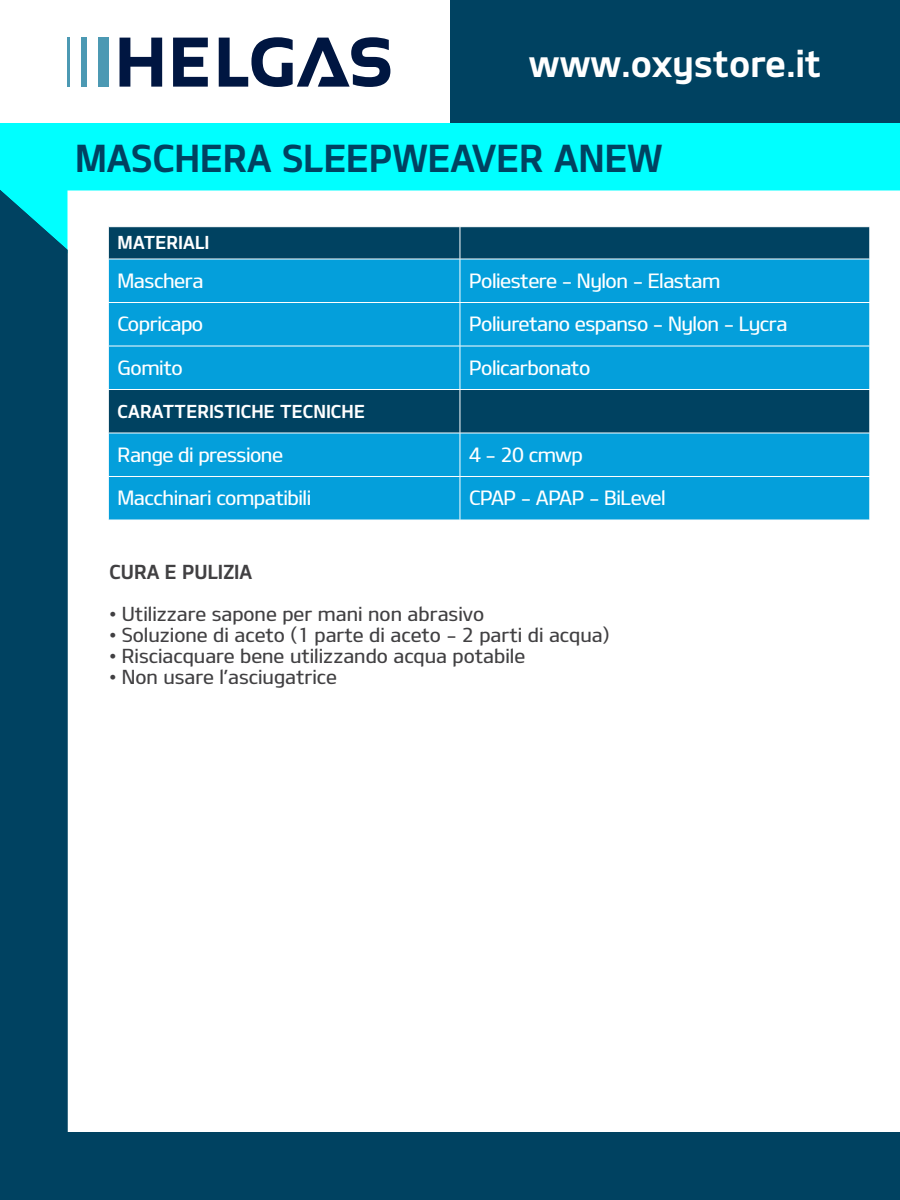
<style>
.page{position:relative;width:900px;height:1200px;background:#fff}
.page>*{position:absolute;margin:0;border:0;box-sizing:border-box;transform-origin:0 0}
.t1{font:37.5px "Design KOTFB";color:#004261}
.t2{font:37.5px "Design KOTFB";color:#fff}
.t3{font:19.95px "Design KOTFM";letter-spacing:-.025em;color:#fff}
.t4{font:19.5px "Design KOTFM";color:#414042}
.t5{font:19.5px "Design KOTFB";color:#414042}
.t6{font:18px "Design KOTFB";letter-spacing:.01em;color:#fff}
</style>
<div class="page">
<div style="left:0;top:123px;width:900px;height:68px;background:#0ff"></div>
<div style="left:0;top:190px;width:68px;height:1010px;background:#004261"></div>
<div style="left:450px;top:0;width:450px;height:123px;background:#004261"></div>
<div style="left:60px;top:1132px;width:840px;height:68px;background:#004261"></div>
<svg style="left:120px;top:38px;width:42px;height:49px"></svg>
<svg style="left:173px;top:38px;width:35px;height:49px"></svg>
<svg style="left:219px;top:37px;width:171px;height:50px"></svg>
<div style="left:98px;top:38px;width:11px;height:49px;background:#4c99b3"></div>
<div style="left:81px;top:38px;width:6px;height:49px;background:#4c99b3"></div>
<hr style="left:68px;top:38px;width:2px;height:49px;background:#4c99b3">
<div style="left:109px;top:227px;width:761px;height:206px;background:#004261"></div>
<div style="left:109px;top:260px;width:761px;height:129px;background:#049fdb"></div>
<div style="left:109px;top:434px;width:761px;height:86px;background:#049fdb"></div>
<hr style="left:460px;top:227px;width:1px;height:32px;background:#fff">
<hr style="left:108px;top:259px;width:352px;height:1px;background:#fff">
<hr style="left:460px;top:259px;width:410px;height:1px;background:#fff">
<hr style="left:460px;top:259px;width:1px;height:43px;background:#fff">
<hr style="left:460px;top:303px;width:1px;height:43px;background:#fff">
<hr style="left:460px;top:346px;width:1px;height:43px;background:#fff">
<hr style="left:108px;top:302px;width:352px;height:1px;background:#fff">
<hr style="left:108px;top:346px;width:352px;height:1px;background:#fff">
<hr style="left:460px;top:302px;width:410px;height:1px;background:#fff">
<hr style="left:460px;top:346px;width:410px;height:1px;background:#fff">
<hr style="left:108px;top:389px;width:352px;height:1px;background:#fff">
<hr style="left:460px;top:389px;width:410px;height:1px;background:#fff">
<hr style="left:460px;top:390px;width:1px;height:43px;background:#fff">
<hr style="left:460px;top:433px;width:1px;height:43px;background:#fff">
<hr style="left:108px;top:476px;width:352px;height:1px;background:#fff">
<hr style="left:460px;top:476px;width:410px;height:1px;background:#fff">
<hr style="left:460px;top:477px;width:1px;height:43px;background:#fff">
<h1 class="t2" style="left:529px;top:39px;width:294px">www.oxystore.it</h1>
<h1 class="t1" style="left:75px;top:134px;width:589px">MASCHERA SLEEPWEAVER ANEW</h1>
<p class="t6" style="left:118px;top:231px;width:93px">MATERIALI</p>
<p class="t3" style="left:118px;top:268px;width:88px">Maschera</p>
<p class="t3" style="left:469px;top:268px;width:253px">Poliestere - Nylon - Elastam</p>
<p class="t3" style="left:118px;top:312px;width:87px">Copricapo</p>
<p class="t3" style="left:469px;top:312px;width:320px">Poliuretano espanso - Nylon - Lycra</p>
<p class="t3" style="left:118px;top:355px;width:67px">Gomito</p>
<p class="t3" style="left:469px;top:355px;width:123px">Policarbonato</p>
<p class="t6" style="left:118px;top:400px;width:249px">CARATTERISTICHE TECNICHE</p>
<p class="t3" style="left:118px;top:442px;width:167px">Range di pressione</p>
<p class="t3" style="left:469px;top:442px;width:115px">4 - 20 cmwp</p>
<p class="t3" style="left:118px;top:486px;width:195px">Macchinari compatibili</p>
<p class="t3" style="left:469px;top:486px;width:198px">CPAP - APAP - BiLevel</p>
<p class="t5" style="left:110px;top:560px;width:144px">CURA E PULIZIA</p>
<p class="t4" style="left:110px;top:602px;width:376px">• Utilizzare sapone per mani non abrasivo</p>
<p class="t4" style="left:110px;top:623px;width:502px">• Soluzione di aceto (1 parte di aceto - 2 parti di acqua)</p>
<p class="t4" style="left:110px;top:644px;width:417px">• Risciacquare bene utilizzando acqua potabile</p>
<p class="t4" style="left:110px;top:665px;width:229px">• Non usare l’asciugatrice</p>
</div>
